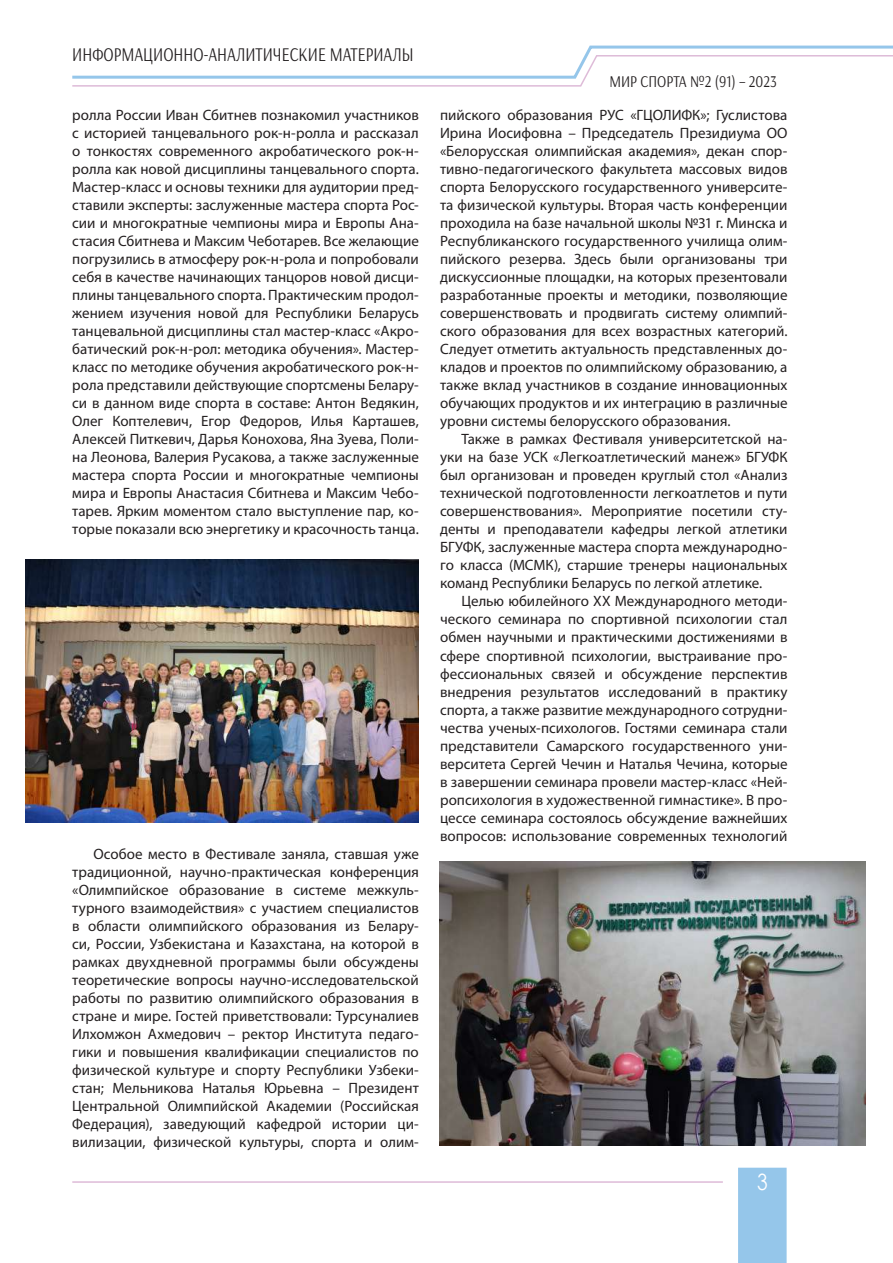
<style>
.page{position:relative;width:893px;height:1263px;background:#fff}
.page>*{position:absolute;margin:0;border:0;box-sizing:border-box;transform-origin:0 0}
.t1{font:22.5px "Century Gothic";color:#fff;scale:.85 1}
.t2{font:19.5px "Arsenal";color:#231f20;scale:.8 1}
.t3{font:16.5px "Arsenal";color:#231f20;scale:.85 1}
.t4{font:15px/18px "Myriad Pro";color:#231f20;text-align:justify}
</style>
<div class="page">
<svg style="left:72px;top:45px;width:821px;height:42px"></svg>
<hr style="left:72px;top:1181px;width:651px;height:2px;background:#debbd8">
<div style="left:738px;top:1168px;width:49px;height:95px;background:#95c6ea"></div>
<img style="left:25px;top:560px;width:394px;height:262px">
<img style="left:439px;top:862px;width:426px;height:283px">
<h2 class="t2" style="left:72px;top:43px;width:428px">ИНФОРМАЦИОННО-АНАЛИТИЧЕСКИЕ МАТЕРИАЛЫ</h2>
<p class="t4" style="left:72px;top:106px;width:348px">ролла России Иван Сбитнев познакомил участников с историей танцевального рок-н-ролла и рассказал о тонкостях современного акробатического рок-н&shy;ролла как новой дисциплины танцевального спорта.<br>Мастер-класс и основы техники для аудитории пред&shy;ставили эксперты: заслуженные мастера спорта Рос&shy;сии и многократные чемпионы мира и Европы Ана&shy;стасия Сбитнева и Максим Чеботарев. Все желающие погрузились в атмосферу рок-н-рола и попробовали себя в качестве начинающих танцоров новой дисци&shy;плины танцевального спорта. Практическим продол&shy;жением изучения новой для Республики Беларусь танцевальной дисциплины стал мастер-класс «Акро&shy;батический рок-н-рол: методика обучения». Мастер&shy;класс по методике обучения акробатического рок-н&shy;рола представили действующие спортсмены Белару&shy;си в данном виде спорта в составе: Антон Ведякин, Олег Коптелевич, Егор Федоров, Илья Карташев, Алексей Питкевич, Дарья Конохова, Яна Зуева, Поли&shy;на Леонова, Валерия Русакова, а также заслуженные мастера спорта России и многократные чемпионы мира и Европы Анастасия Сбитнева и Максим Чебо&shy;тарев. Ярким моментом стало выступление пар, ко&shy;торые показали всю энергетику и красочность танца.</p>
<p class="t4" style="left:72px;top:844px;width:348px;text-indent:21px">Особое место в Фестивале заняла, ставшая уже традиционной, научно-практическая конференция «Олимпийское образование в системе межкуль&shy;турного взаимодействия» с участием специалистов в области олимпийского образования из Белару&shy;си, России, Узбекистана и Казахстана, на которой в рамках двухдневной программы были обсуждены теоретические вопросы научно-исследовательской работы по развитию олимпийского образования в стране и мире. Гостей приветствовали: Турсуналиев Илхомжон Ахмедович – ректор Института педаго&shy;гики и повышения квалификации специалистов по физической культуре и спорту Республики Узбеки&shy;стан; Мельникова Наталья Юрьевна – Президент Центральной Олимпийской Академии (Российская Федерация), заведующий кафедрой истории ци&shy;вилизации, физической культуры, спорта и олим-</p>
<p class="t3" style="left:609px;top:71px;width:198px">МИР СПОРТА №2 (91) – 2023</p>
<p class="t4" style="left:440px;top:106px;width:349px">пийского образования РУС «ГЦОЛИФК»; Гуслистова Ирина Иосифовна – Председатель Президиума ОО «Белорусская олимпийская академия», декан спор&shy;тивно-педагогического факультета массовых видов спорта Белорусского государственного университе&shy;та физической культуры. Вторая часть конференции проходила на базе начальной школы №31 г. Минска и Республиканского государственного училища олим&shy;пийского резерва. Здесь были организованы три дискуссионные площадки, на которых презентовали разработанные проекты и методики, позволяющие совершенствовать и продвигать систему олимпий&shy;ского образования для всех возрастных категорий.<br>Следует отметить актуальность представленных до&shy;кладов и проектов по олимпийскому образованию, а также вклад участников в создание инновационных обучающих продуктов и их интеграцию в различные уровни системы белорусского образования.</p>
<p class="t4" style="left:440px;top:430px;width:349px;text-indent:21px">Также в рамках Фестиваля университетской на&shy;уки на базе УСК «Легкоатлетический манеж» БГУФК был организован и проведен круглый стол «Анализ технической подготовленности легкоатлетов и пути совершенствования». Мероприятие посетили сту&shy;денты и преподаватели кафедры легкой атлетики БГУФК, заслуженные мастера спорта международно&shy;го класса (МСМК), старшие тренеры национальных команд Республики Беларусь по легкой атлетике.</p>
<p class="t4" style="left:440px;top:592px;width:349px;text-indent:21px">Целью юбилейного ХХ Международного методи&shy;ческого семинара по спортивной психологии стал обмен научными и практическими достижениями в сфере спортивной психологии, выстраивание про&shy;фессиональных связей и обсуждение перспектив внедрения результатов исследований в практику спорта, а также развитие международного сотрудни&shy;чества ученых-психологов. Гостями семинара стали представители Самарского государственного уни&shy;верситета Сергей Чечин и Наталья Чечина, которые в завершении семинара провели мастер-класс «Ней&shy;ропсихология в художественной гимнастике». В про&shy;цессе семинара состоялось обсуждение важнейших вопросов: использование современных технологий</p>
<h1 class="t1" style="left:757px;top:1166px;width:14px">3</h1>
</div>
